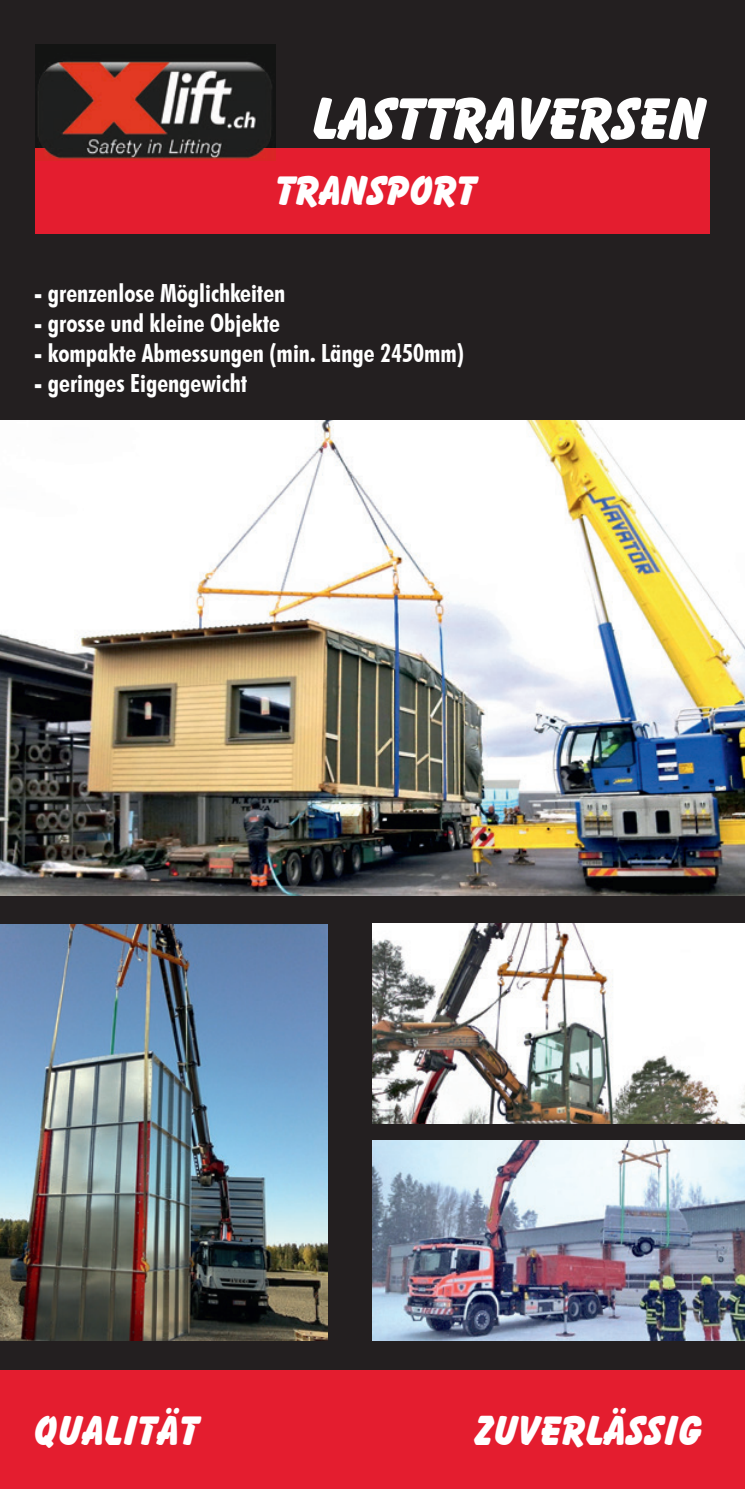
<style>
.page{position:relative;width:745px;height:1489px;background:#fff}
.page>*{position:absolute;margin:0;border:0;box-sizing:border-box;transform-origin:0 0}
.t1{font:800 60px "Balloon BT";color:#fff}
.t2{font:800 42.5px "Balloon BT";color:#fff}
.t3{font:700 condensed 25px "Futura BT";color:#fff}
</style>
<div class="page">
<div style="left:0;top:0;width:744px;height:1488px;background:#231f20"></div>
<img style="left:0;top:924px;width:327px;height:415px">
<img style="left:372px;top:923px;width:372px;height:199px">
<img style="left:372px;top:1140px;width:372px;height:199px">
<div style="left:0;top:1369px;width:744px;height:119px;background:#e41d2f"></div>
<div style="left:35px;top:149px;width:674px;height:85px;background:#e41d2f"></div>
<img style="left:35px;top:44px;width:240px;height:116px">
<img style="left:0;top:420px;width:744px;height:475px">
<h1 class="t1" style="left:312px;top:82px;width:395px">LASTTRAVERSEN</h1>
<h2 class="t2" style="left:275px;top:165px;width:203px">TRANSPORT</h2>
<p class="t3" style="left:34px;top:278px;width:252px">- grenzenlose Möglichkeiten</p>
<p class="t3" style="left:34px;top:308px;width:247px">- grosse und kleine Objekte</p>
<p class="t3" style="left:34px;top:338px;width:431px">- kompakte Abmessungen (min. Länge 2450mm)</p>
<p class="t3" style="left:34px;top:368px;width:214px">- geringes Eigengewicht</p>
<h2 class="t2" style="left:34px;top:1404px;width:167px">QUALITÄT</h2>
<h2 class="t2" style="left:475px;top:1404px;width:229px">ZUVERLÄSSIG</h2>
</div>
